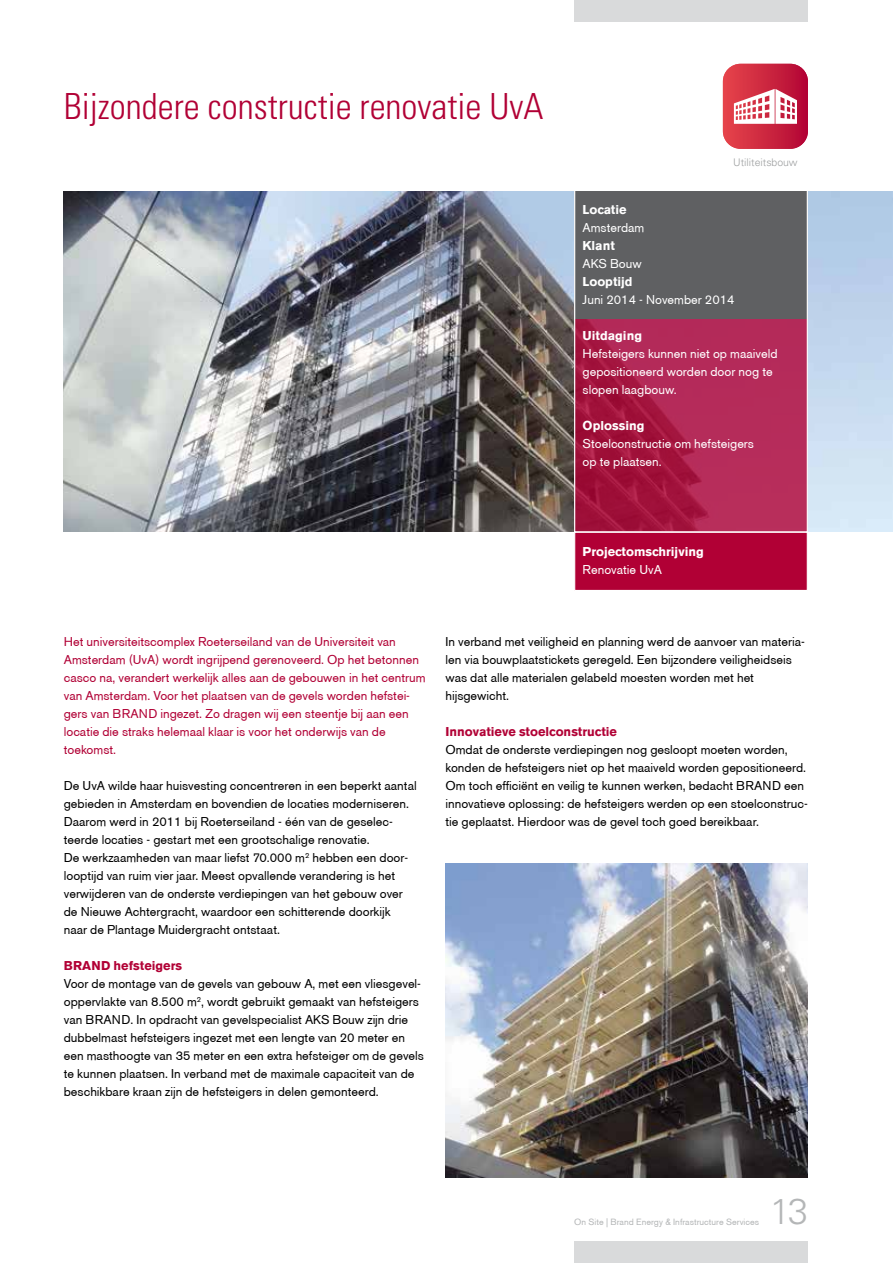
<style>
.page{position:relative;width:893px;height:1263px;background:#fff}
.page>*{position:absolute;margin:0;border:0;box-sizing:border-box;transform-origin:0 0}
.t1{font:300 condensed 36px "Univers";color:#b10035}
.t2{font:300 36px "Univers";color:#b4b6b7}
.t3{font:12.75px/18px "Berthold Akzidenz Grotesk BE";color:#000}
.t4{font:12.75px/18px "Berthold Akzidenz Grotesk BE";color:#b10035}
.t5{font:12.75px/18px "Berthold Akzidenz Grotesk BE";color:#fff}
.t6{font:700 12.75px "Berthold Akzidenz Grotesk BE";color:#fff}
.t7{font:700 12.75px "Berthold Akzidenz Grotesk BE";color:#b10035}
.t8{font:300 10.5px "Univers";color:#9c9e9f}
.t9{font:9px "Berthold Akzidenz Grotesk BE";color:#b4b6b7}
</style>
<div class="page">
<div style="left:574px;top:1242px;width:234px;height:21px;background:#d9dadb"></div>
<div style="left:574px;top:0;width:234px;height:21px;background:#d9dadb"></div>
<img style="left:64px;top:191px;width:829px;height:340px">
<img style="left:445px;top:864px;width:363px;height:313px">
<svg style="left:723px;top:64px;width:85px;height:85px"></svg>
<svg style="left:576px;top:319px;width:230px;height:212px;background:#ad224e"></svg>
<div style="left:574px;top:531px;width:234px;height:60px;background:#b10035"></div>
<div style="left:574px;top:191px;width:234px;height:128px;background:#5f6062"></div>
<div style="left:574px;top:180px;width:234px;height:353px;border:1px solid #fff"></div>
<div style="left:574px;top:531px;width:234px;height:60px;border:1px solid #fff"></div>
<h1 class="t1" style="left:64px;top:85px;width:481px">Bijzondere constructie renovatie UvA</h1>
<p class="t8" style="left:733px;top:156px;width:66px">Utiliteitsbouw</p>
<p class="t6" style="left:583px;top:202px;width:46px">Locatie</p>
<p class="t5" style="left:583px;top:219px;width:63px">Amsterdam</p>
<p class="t6" style="left:583px;top:238px;width:34px">Klant</p>
<p class="t5" style="left:583px;top:255px;width:61px">AKS Bouw</p>
<p class="t6" style="left:583px;top:274px;width:52px">Looptijd</p>
<p class="t5" style="left:583px;top:291px;width:154px">Juni 2014 - November 2014</p>
<p class="t6" style="left:583px;top:328px;width:61px">Uitdaging</p>
<p class="t5" style="left:583px;top:345px;width:196px">Hefsteigers kunnen niet op maaiveld gepositioneerd worden door nog te slopen laagbouw.</p>
<p class="t6" style="left:583px;top:418px;width:63px">Oplossing</p>
<p class="t5" style="left:583px;top:435px;width:173px">Stoelconstructie om hefsteigers op te plaatsen.</p>
<p class="t6" style="left:583px;top:545px;width:123px">Projectomschrijving</p>
<p class="t5" style="left:583px;top:561px;width:81px">Renovatie UvA</p>
<p class="t4" style="left:64px;top:633px;width:363px">Het universiteitscomplex Roeterseiland van de Universiteit van Amsterdam (UvA) wordt ingrijpend gerenoveerd. Op het betonnen casco na, verandert werkelijk alles aan de gebouwen in het centrum van Amsterdam. Voor het plaatsen van de gevels worden hefstei&shy;gers van BRAND ingezet. Zo dragen wij een steentje bij aan een locatie die straks helemaal klaar is voor het onderwijs van de toekomst.</p>
<p class="t3" style="left:64px;top:777px;width:355px">De UvA wilde haar huisvesting concentreren in een beperkt aantal gebieden in Amsterdam en bovendien de locaties moderniseren.<br>Daarom werd in 2011 bij Roeterseiland - één van de geselec&shy;teerde locaties - gestart met een grootschalige renovatie.<br>De werkzaamheden van maar liefst 70.000 m<sup>2</sup> hebben een door&shy;looptijd van ruim vier jaar. Meest opvallende verandering is het verwijderen van de onderste verdiepingen van het gebouw over de Nieuwe Achtergracht, waardoor een schitterende doorkijk naar de Plantage Muidergracht ontstaat.</p>
<p class="t7" style="left:64px;top:958px;width:120px">BRAND hefsteigers</p>
<p class="t3" style="left:64px;top:975px;width:362px">Voor de montage van de gevels van gebouw A, met een vliesgevel&shy;oppervlakte van 8.500 m<sup>2</sup>, wordt gebruikt gemaakt van hefsteigers van BRAND. In opdracht van gevelspecialist AKS Bouw zijn drie dubbelmast hefsteigers ingezet met een lengte van 20 meter en een masthoogte van 35 meter en een extra hefsteiger om de gevels te kunnen plaatsen. In verband met de maximale capaciteit van de beschikbare kraan zijn de hefsteigers in delen gemonteerd.</p>
<p class="t3" style="left:445px;top:633px;width:361px">In verband met veiligheid en planning werd de aanvoer van materia&shy;len via bouwplaatstickets geregeld. Een bijzondere veiligheidseis was dat alle materialen gelabeld moesten worden met het hijsgewicht.</p>
<p class="t7" style="left:445px;top:724px;width:173px">Innovatieve stoelconstructie</p>
<p class="t3" style="left:445px;top:741px;width:364px">Omdat de onderste verdiepingen nog gesloopt moeten worden, konden de hefsteigers niet op het maaiveld worden gepositioneerd.<br>Om toch efficiënt en veilig te kunnen werken, bedacht BRAND een innovatieve oplossing: de hefsteigers werden op een stoelconstruc&shy;tie geplaatst. Hierdoor was de gevel toch goed bereikbaar.</p>
<p class="t9" style="left:574px;top:1216px;width:187px">On Site | Brand Energy &amp; Infrastructure Services</p>
<h1 class="t2" style="left:770px;top:1189px;width:40px">13</h1>
</div>
